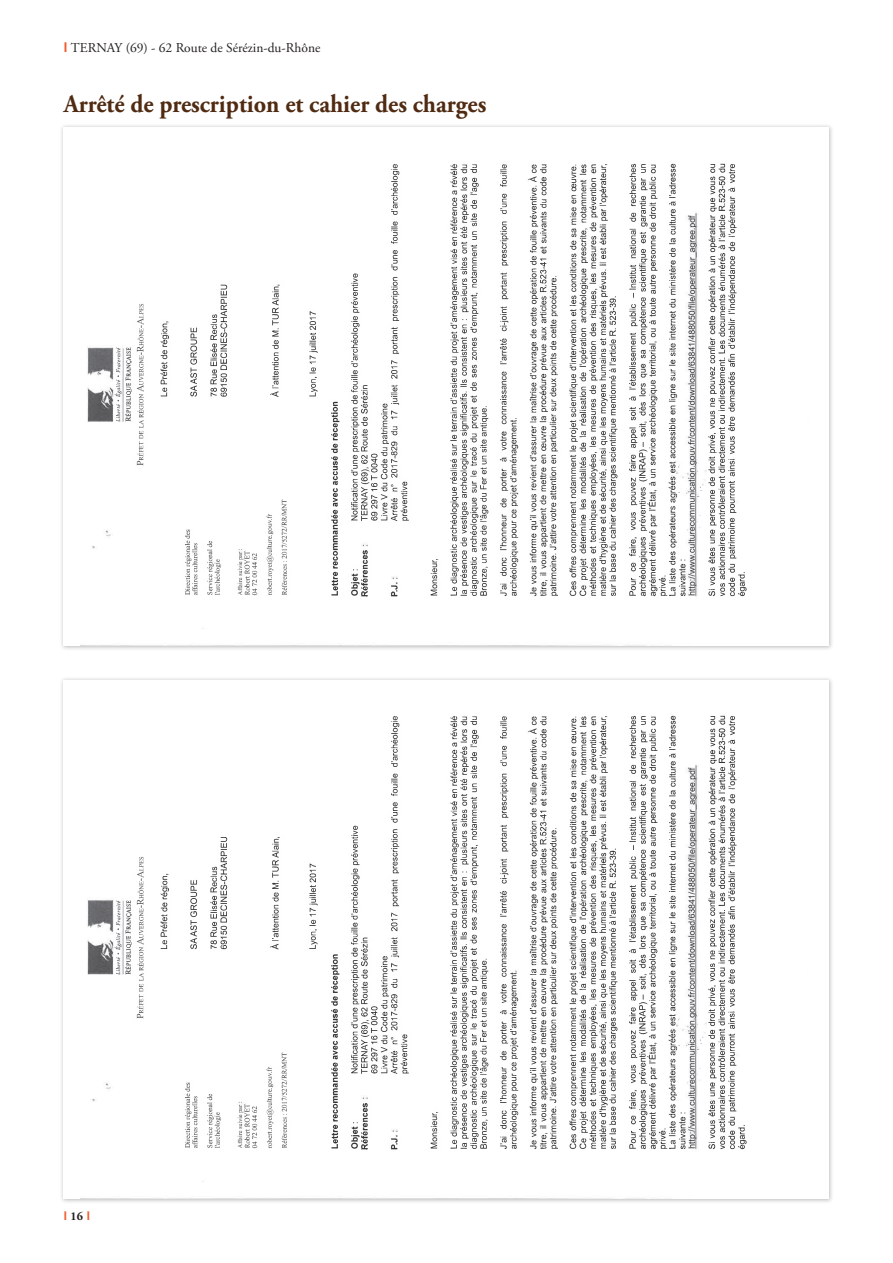
<style>
.page{position:relative;width:893px;height:1263px;background:#fff}
.page>*{position:absolute;margin:0;border:0;box-sizing:border-box;transform-origin:0 0}
.t1{font:700 25.5px "Adobe Garamond Pro";color:#502b12;scale:.95 1}
.t2{font:13.5px "Adobe Garamond Pro";color:#231f20}
.t3{font:700 12px "Arial";color:#f15b2f;scale:.95 1}
.s1{font-family:"Arial";font-weight:700;color:#f15b2f}
.s2{font-family:"Adobe Garamond Pro";color:#231f20}
</style>
<div class="page">
<div style="left:59px;top:123px;width:775px;height:528px;background:#231f20;opacity:.3"></div>
<div style="left:59px;top:676px;width:775px;height:528px;background:#231f20;opacity:.3"></div>
<div style="left:64px;top:128px;width:765px;height:518px;background:#fff"></div>
<img style="left:80px;top:347px;width:667px;height:299px">
<img style="left:115px;top:303px;width:46px;height:293px">
<img style="left:161px;top:163px;width:585px;height:434px">
<div style="left:64px;top:680px;width:765px;height:519px;background:#fff"></div>
<img style="left:80px;top:715px;width:667px;height:484px">
<img style="left:115px;top:856px;width:46px;height:292px">
<img style="left:161px;top:716px;width:585px;height:434px">
<p class="t2" style="left:64px;top:40px;width:258px"><span class="s1">I</span> TERNAY (69) - 62 Route de Sérézin-du-Rhône</p>
<p class="t1" style="left:64px;top:89px;width:446px">Arrêté de prescription et cahier des charges</p>
<p class="t3" style="left:64px;top:1208px;width:29px">I<span class="s2">16</span>I</p>
</div>
